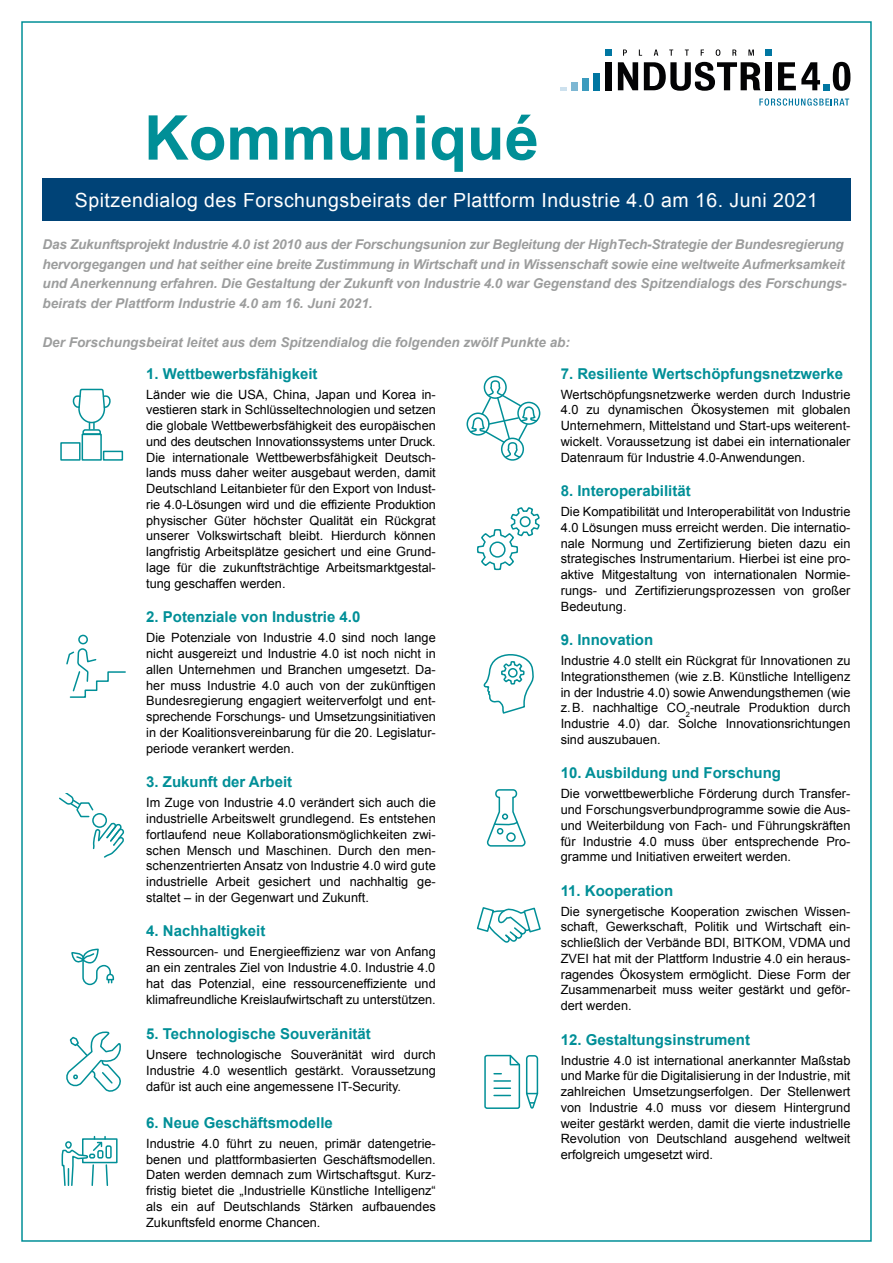
<style>
.page{position:relative;width:893px;height:1263px;background:#fff}
.page>*{position:absolute;margin:0;border:0;box-sizing:border-box;transform-origin:0 0}
.t1{font:700 61.8px "Arial";color:#008f97}
.t2{font:19.5px "Arial";letter-spacing:.025em;color:#fff}
.t3{font:700 15px "Arial";color:#008f97}
.t4{font:italic 700 13.5px/19.5px "Arial";letter-spacing:-.015em;color:#9c9d9d}
.t5{font:12.75px/15.8px "Arial";color:#000;text-align:justify}
</style>
<div class="page">
<div style="left:43px;top:179px;width:808px;height:42px;background:#004377"></div>
<div style="left:605px;top:62px;width:7px;height:28px;background:#030304"></div>
<svg style="left:618px;top:62px;width:20px;height:28px"></svg>
<svg style="left:644px;top:62px;width:117px;height:29px"></svg>
<div style="left:765px;top:62px;width:7px;height:28px;background:#030304"></div>
<svg style="left:778px;top:62px;width:42px;height:28px"></svg>
<svg style="left:833px;top:62px;width:17px;height:29px"></svg>
<svg style="left:623px;top:50px;width:4px;height:6px"></svg>
<svg style="left:654px;top:50px;width:4px;height:6px"></svg>
<svg style="left:669px;top:50px;width:4px;height:6px"></svg>
<svg style="left:685px;top:50px;width:4px;height:6px"></svg>
<svg style="left:716px;top:49px;width:4px;height:7px"></svg>
<svg style="left:732px;top:50px;width:4px;height:6px"></svg>
<svg style="left:748px;top:50px;width:6px;height:6px"></svg>
<div style="left:605px;top:49px;width:7px;height:7px;background:#0076a1"></div>
<div style="left:765px;top:49px;width:7px;height:7px;background:#0076a1"></div>
<div style="left:823px;top:84px;width:7px;height:6px;background:#0076a1"></div>
<div style="left:593px;top:73px;width:7px;height:17px;background:#0076a1"></div>
<div style="left:583px;top:78px;width:6px;height:12px;background:#3b9bbe"></div>
<div style="left:572px;top:82px;width:6px;height:8px;background:#7db7d3"></div>
<svg style="left:561px;top:87px;width:6px;height:3px"></svg>
<svg style="left:759px;top:98px;width:90px;height:8px"></svg>
<div style="left:60px;top:442px;width:21px;height:19px;border:2px solid #008f97"></div>
<div style="left:82px;top:434px;width:20px;height:27px;border:2px solid #008f97"></div>
<div style="left:103px;top:451px;width:20px;height:10px;border:2px solid #008f97"></div>
<svg style="left:72px;top:388px;width:39px;height:47px"></svg>
<svg style="left:477px;top:507px;width:63px;height:63px"></svg>
<div style="left:78px;top:635px;width:10px;height:9px;border:2px solid #008f97;border-radius:50%"></div>
<svg style="left:66px;top:648px;width:60px;height:50px"></svg>
<svg style="left:483px;top:654px;width:51px;height:60px"></svg>
<svg style="left:66px;top:1031px;width:55px;height:61px"></svg>
<svg style="left:59px;top:794px;width:66px;height:64px"></svg>
<svg style="left:71px;top:948px;width:44px;height:38px"></svg>
<svg style="left:476px;top:907px;width:65px;height:36px"></svg>
<div style="left:82px;top:1138px;width:36px;height:25px;border:2px solid #008f97"></div>
<div style="left:105px;top:1145px;width:7px;height:13px;border:2px solid #008f97"></div>
<svg style="left:62px;top:1136px;width:47px;height:50px"></svg>
<svg style="left:487px;top:789px;width:39px;height:58px"></svg>
<div style="left:484px;top:376px;width:23px;height:23px;border:2px solid #008f97;border-radius:50%"></div>
<div style="left:501px;top:438px;width:23px;height:23px;border:2px solid #008f97;border-radius:50%"></div>
<div style="left:517px;top:402px;width:23px;height:23px;border:2px solid #008f97;border-radius:50%"></div>
<div style="left:466px;top:412px;width:24px;height:24px;border:2px solid #008f97;border-radius:50%"></div>
<svg style="left:469px;top:379px;width:69px;height:80px"></svg>
<svg style="left:484px;top:1054px;width:55px;height:55px"></svg>
<h1 class="t1" style="left:144px;top:97px;width:396px">Kommuniqué</h1>
<h2 class="t2" style="left:75px;top:187px;width:745px">Spitzendialog des Forschungsbeirats der Plattform Industrie 4.0 am 16. Juni 2021</h2>
<p class="t4" style="left:43px;top:235px;width:805px">Das Zukunftsprojekt Industrie 4.0 ist 2010 aus der Forschungsunion zur Begleitung der HighTech-Strategie der Bundesregierung hervorgegangen und hat seither eine breite Zustimmung in Wirtschaft und in Wissenschaft sowie eine weltweite Aufmerksamkeit und Anerkennung erfahren. Die Gestaltung der Zukunft von Industrie 4.0 war Gegenstand des Spitzendialogs des Forschungs&shy;beirats der Plattform Industrie 4.0 am 16. Juni 2021.</p>
<p class="t4" style="left:43px;top:333px;width:529px">Der Forschungsbeirat leitet aus dem Spitzendialog die folgenden zwölf Punkte ab:</p>
<p class="t3" style="left:146px;top:364px;width:173px">1. Wettbewerbsfähigkeit</p>
<p class="t5" style="left:146px;top:386px;width:291px">Länder wie die USA, China, Japan und Korea in&shy;vestieren stark in Schlüsseltechnologien und setzen die globale Wettbewerbsfähigkeit des europäischen und des deutschen Innovationssystems unter Druck.<br>Die internationale Wettbewerbsfähigkeit Deutsch&shy;lands muss daher weiter ausgebaut werden, damit Deutschland Leitanbieter für den Export von Indust&shy;rie 4.0-Lösungen wird und die effiziente Produktion physischer Güter höchster Qualität ein Rückgrat unserer Volkswirtschaft bleibt. Hierdurch können langfristig Arbeitsplätze gesichert und eine Grund&shy;lage für die zukunftsträchtige Arbeitsmarktgestal&shy;tung geschaffen werden.</p>
<p class="t3" style="left:561px;top:364px;width:284px">7. Resiliente Wertschöpfungsnetzwerke</p>
<p class="t5" style="left:561px;top:386px;width:291px">Wertschöpfungsnetzwerke werden durch Industrie 4.0 zu dynamischen Ökosystemen mit globalen Unternehmern, Mittelstand und Start-ups weiterent&shy;wickelt. Voraussetzung ist dabei ein internationaler Datenraum für Industrie 4.0-Anwendungen.</p>
<p class="t3" style="left:561px;top:481px;width:132px">8. Interoperabilität</p>
<p class="t5" style="left:561px;top:504px;width:291px">Die Kompatibilität und Interoperabilität von Industrie 4.0 Lösungen muss erreicht werden. Die internatio&shy;nale Normung und Zertifizierung bieten dazu ein strategisches Instrumentarium. Hierbei ist eine pro&shy;aktive Mitgestaltung von internationalen Normie&shy;rungs- und Zertifizierungsprozessen von großer Bedeutung.</p>
<p class="t3" style="left:146px;top:607px;width:216px">2. Potenziale von Industrie 4.0</p>
<p class="t5" style="left:146px;top:630px;width:291px">Die Potenziale von Industrie 4.0 sind noch lange nicht ausgereizt und Industrie 4.0 ist noch nicht in allen Unternehmen und Branchen umgesetzt. Da&shy;her muss Industrie 4.0 auch von der zukünftigen Bundesregierung engagiert weiterverfolgt und ent&shy;sprechende Forschungs- und Umsetzungsinitiativen in der Koalitionsvereinbarung für die 20. Legislatur&shy;periode verankert werden.</p>
<p class="t3" style="left:561px;top:630px;width:94px">9. Innovation</p>
<p class="t5" style="left:561px;top:653px;width:291px">Industrie 4.0 stellt ein Rückgrat für Innovationen zu Integrationsthemen (wie z.B. Künstliche Intelligenz in der Industrie 4.0) sowie Anwendungsthemen (wie z.B. nachhaltige CO<sub>2</sub>-neutrale Produktion durch Industrie 4.0) dar. Solche Innovationsrichtungen sind auszubauen.</p>
<p class="t3" style="left:146px;top:772px;width:148px">3. Zukunft der Arbeit</p>
<p class="t5" style="left:146px;top:795px;width:291px">Im Zuge von Industrie 4.0 verändert sich auch die industrielle Arbeitswelt grundlegend. Es entstehen fortlaufend neue Kollaborationsmöglichkeiten zwi&shy;schen Mensch und Maschinen. Durch den men&shy;schenzentrierten Ansatz von Industrie 4.0 wird gute industrielle Arbeit gesichert und nachhaltig ge&shy;staltet – in der Gegenwart und Zukunft.</p>
<p class="t3" style="left:146px;top:921px;width:121px">4. Nachhaltigkeit</p>
<p class="t5" style="left:146px;top:944px;width:291px">Ressourcen- und Energieeffizienz war von Anfang an ein zentrales Ziel von Industrie 4.0. Industrie 4.0 hat das Potenzial, eine ressourceneffiziente und klimafreundliche Kreislaufwirtschaft zu unterstützen.</p>
<p class="t3" style="left:146px;top:1024px;width:226px">5. Technologische Souveränität</p>
<p class="t5" style="left:146px;top:1047px;width:291px">Unsere technologische Souveränität wird durch Industrie 4.0 wesentlich gestärkt. Voraussetzung dafür ist auch eine angemessene IT-Security.</p>
<p class="t3" style="left:146px;top:1113px;width:188px">6. Neue Geschäftsmodelle</p>
<p class="t5" style="left:146px;top:1136px;width:291px">Industrie 4.0 führt zu neuen, primär datengetrie&shy;benen und plattformbasierten Geschäftsmodellen.<br>Daten werden demnach zum Wirtschaftsgut. Kurz&shy;fristig bietet die „Industrielle Künstliche Intelligenz“ als ein auf Deutschlands Stärken aufbauendes Zukunftsfeld enorme Chancen.</p>
<p class="t3" style="left:561px;top:763px;width:222px">10. Ausbildung und Forschung</p>
<p class="t5" style="left:561px;top:786px;width:291px">Die vorwettbewerbliche Förderung durch Transfer&shy;und Forschungsverbundprogramme sowie die Aus&shy;und Weiterbildung von Fach- und Führungskräften für Industrie 4.0 muss über entsprechende Pro&shy;gramme und Initiativen erweitert werden.</p>
<p class="t3" style="left:561px;top:880px;width:114px">11. Kooperation</p>
<p class="t5" style="left:561px;top:903px;width:291px">Die synergetische Kooperation zwischen Wissen&shy;schaft, Gewerkschaft, Politik und Wirtschaft ein&shy;schließlich der Verbände BDI, BITKOM, VDMA und ZVEI hat mit der Plattform Industrie 4.0 ein heraus&shy;ragendes Ökosystem ermöglicht. Diese Form der Zusammenarbeit muss weiter gestärkt und geför&shy;dert werden.</p>
<p class="t3" style="left:561px;top:1029px;width:191px">12. Gestaltungsinstrument</p>
<p class="t5" style="left:561px;top:1052px;width:291px">Industrie 4.0 ist international anerkannter Maßstab und Marke für die Digitalisierung in der Industrie, mit zahlreichen Umsetzungserfolgen. Der Stellenwert von Industrie 4.0 muss vor diesem Hintergrund weiter gestärkt werden, damit die vierte industrielle Revolution von Deutschland ausgehend weltweit erfolgreich umgesetzt wird.</p>
</div>
